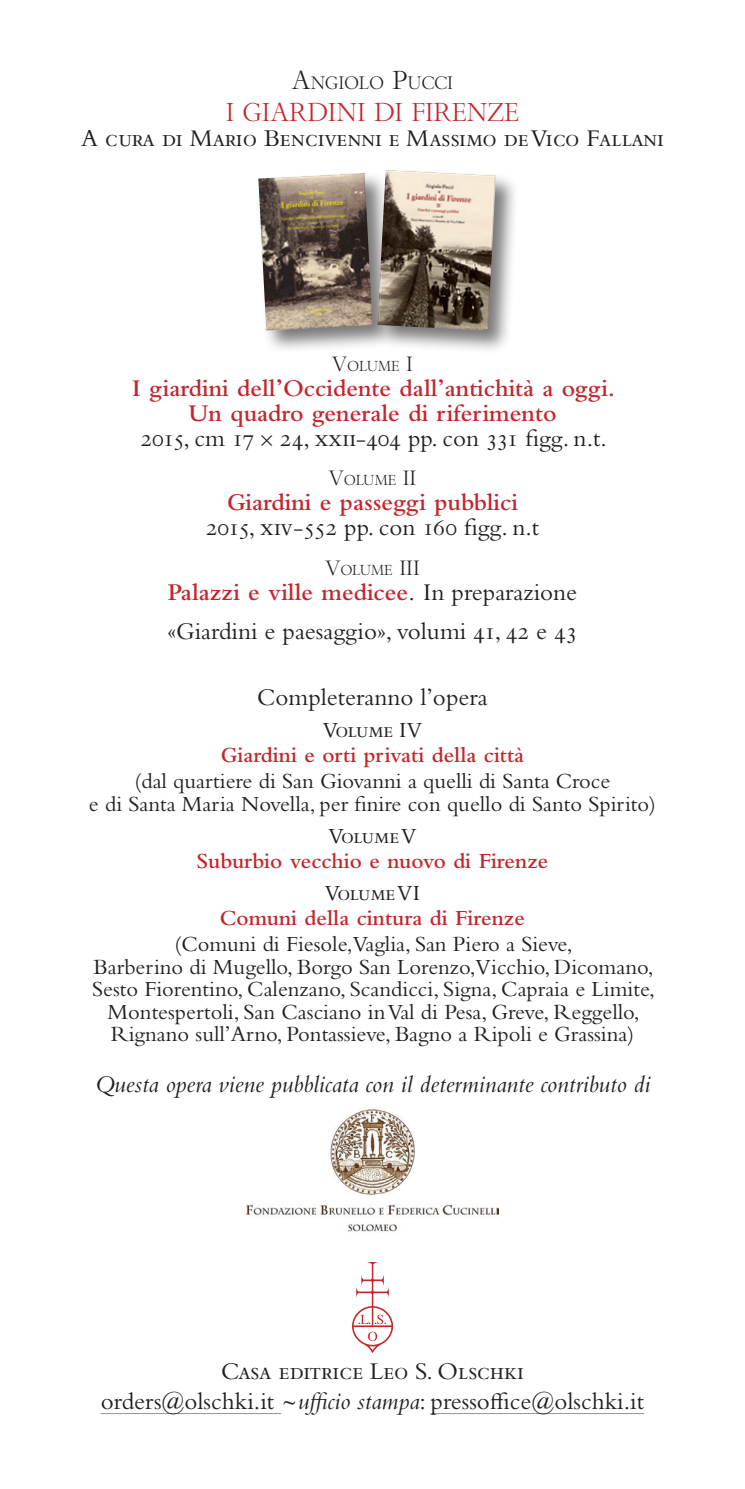
<style>
.page{position:relative;width:745px;height:1489px;background:#fff}
.page>*{position:absolute;margin:0;border:0;box-sizing:border-box;transform-origin:0 0}
._3_sottotitolo{font:25px "Bembo Std";color:#231f20}
.t1{font:600 25px/25px "Bembo Std";color:#c3262c;text-align:center}
._3_sottotitolo-2{font:25px/25px "Bembo Std";letter-spacing:-.02em;color:#231f20;text-align:center}
._8_Prezzo_e_Isbn{font:italic 25px "Bembo Std";color:#231f20}
.t2{font:22.5px/22.5px "Bembo Std";color:#231f20;text-align:center}
.t3{font:600 22.5px/25px "Bembo Std";color:#c3262c;text-align:center}
.t4{font:17.5px "Bembo Titling MT Std";color:#231f20}
.t5{font:14px "Bembo Titling MT Std";color:#231f20}
.s1{font-size:25px}
.s2{font-family:"Bembo Titling MT Std";color:#c3262c}
.s3{font-size:20px}
.s4{font-family:"Bembo Cost"}
.s5{font-weight:400;color:#231f20}
.s6{font-weight:600}
.s7{font-style:italic}
</style>
<div class="page">
<img style="left:352px;top:1262px;width:41px;height:90px">
<hr style="left:101px;top:1412px;width:180px;height:1px;background:#939598">
<hr style="left:430px;top:1412px;width:213px;height:1px;background:#939598">
<img style="left:246px;top:1109px;width:252px;height:123px">
<div style="left:256px;top:171px;width:139px;height:183px;background:#231f20;opacity:.6"></div>
<img style="left:258px;top:173px;width:114px;height:157px">
<div style="left:375px;top:168px;width:144px;height:186px;background:#231f20;opacity:.6"></div>
<img style="left:377px;top:170px;width:118px;height:161px">
<p class="t4" style="left:291px;top:72px;width:163px"><span class="s1">A</span>NGIOLO <span class="s1">P</span>UCCI</p>
<p class="_3_sottotitolo-2" style="left:81px;top:101px;width:584px"><span class="s2">I GIARDINI DI FIRENZE<br></span>A cura di Mario Bencivenni e Massimo de Vico Fallani</p>
<p class="t5" style="left:332px;top:358px;width:81px"><span class="s3">V</span>OLUME <span class="s3">I</span></p>
<p class="t1" style="left:132px;top:376px;width:484px">I giardini dell’Occidente dall’antichità a oggi.<br>Un quadro generale di riferimento</p>
<p class="_3_sottotitolo" style="left:140px;top:424px;width:467px">2015, cm 17 <span class="s4">¥</span> 24, xxii-404 pp. con 331 figg. n.t.</p>
<p class="t5" style="left:328px;top:472px;width:82px"><span class="s3">V</span>OLUME <span class="s3">II</span></p>
<p class="t1" style="left:227px;top:490px;width:292px">Giardini e passeggi pubblici</p>
<p class="_3_sottotitolo" style="left:206px;top:513px;width:335px">2015, xiv-552 pp. con 160 figg. n.t</p>
<p class="t5" style="left:325px;top:561px;width:82px"><span class="s3">V</span>OLUME <span class="s3">III</span></p>
<p class="t1" style="left:168px;top:579px;width:411px">Palazzi e ville medicee<span class="s5">. In preparazione</span></p>
<p class="_3_sottotitolo" style="left:167px;top:616px;width:411px">«Giardini e paesaggio», volumi 41, 42 e 43</p>
<p class="_3_sottotitolo" style="left:257px;top:682px;width:232px">Completeranno l’opera</p>
<p class="t3" style="left:221px;top:717px;width:304px"><span class="s5">Volume IV<br></span>Giardini e orti privati della città</p>
<p class="t2" style="left:89px;top:769px;width:568px">(dal quartiere di San Giovanni a quelli di Santa Croce<br>e di Santa Maria Novella, per finire con quello di Santo Spirito)</p>
<p class="t3" style="left:196px;top:823px;width:353px"><span class="s5">Volume V<br></span>Suburbio vecchio e nuovo di Firenze</p>
<p class="t3" style="left:220px;top:880px;width:306px"><span class="s5">Volume VI<br></span>Comuni della cintura di Firenze</p>
<p class="t2" style="left:92px;top:932px;width:564px">(Comuni di Fiesole,Vaglia, San Piero a Sieve,<br>Barberino di Mugello, Borgo San Lorenzo,Vicchio, Dicomano, Sesto Fiorentino, Calenzano, Scandicci, Signa, Capraia e Limite, Montespertoli, San Casciano in Val di Pesa, Greve, Reggello, Rignano sull’Arno, Pontassieve, Bagno a Ripoli e Grassina)</p>
<p class="_8_Prezzo_e_Isbn" style="left:94px;top:1069px;width:557px">Questa opera viene pubblicata con il determinante contributo di</p>
<p class="_3_sottotitolo" style="left:221px;top:1355px;width:304px">Casa editrice Leo S. Olschki</p>
<p class="_3_sottotitolo" style="left:101px;top:1385px;width:544px">orders@olschki.it <span class="s6">~</span><span class="s7">ufficio stampa</span>: pressoffice@olschki.it</p>
</div>
